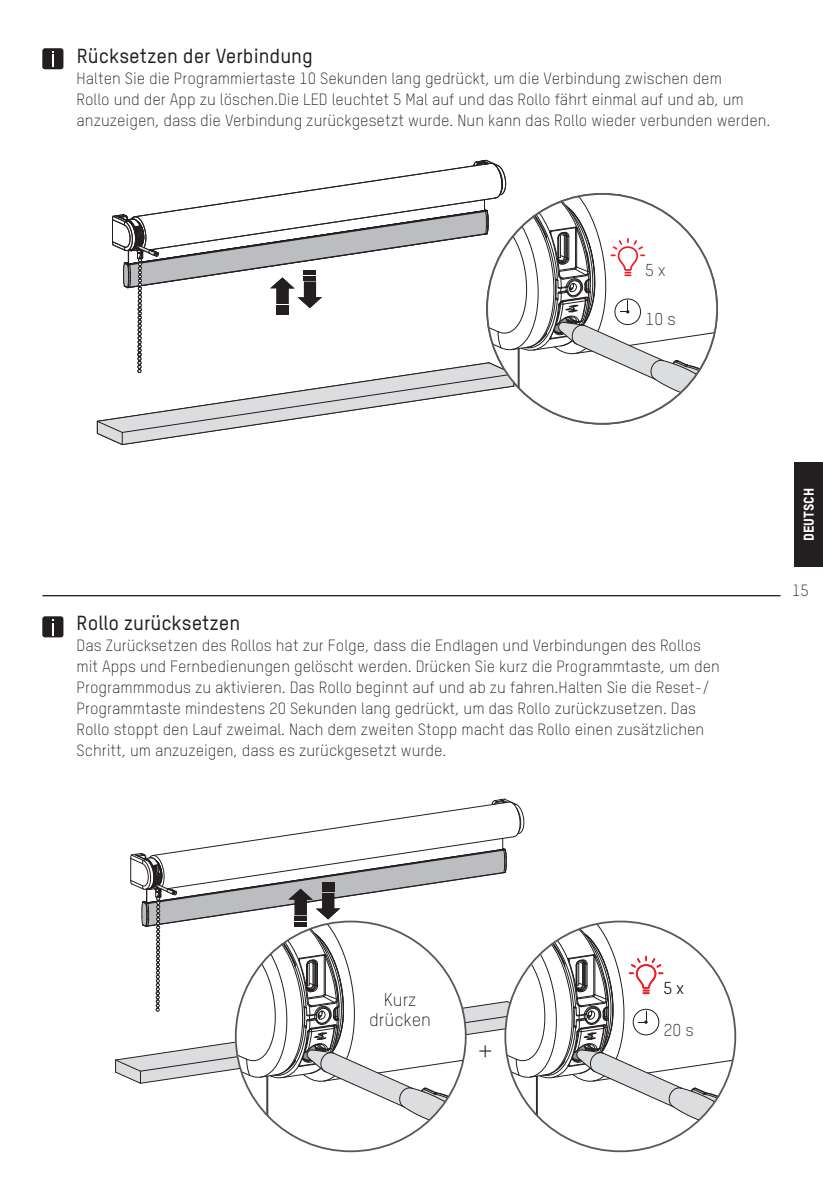
<style>
.page{position:relative;width:823px;height:1191px;background:#fff}
.page>*{position:absolute;margin:0;border:0;box-sizing:border-box;transform-origin:0 0}
.t1{font:300 29px "TSTARPRO";color:#231f20}
.t2{font:500 20px "TSTARPRO";color:#231f20}
.t3{font:300 18px/20px "TSTARPRO";color:#231f20;text-align:center}
.t4{font:300 17px "TSTARPRO";color:#231f20}
.t5{font:300 16px/21px "TSTARPRO";color:#231f20}
.t6{font:14px "TSTARPRO Headline";color:#fff}
</style>
<div class="page">
<hr style="left:536px;top:1076px;width:1px;height:75px;background:#231f20">
<hr style="left:535px;top:1076px;width:1px;height:75px;background:#231f20">
<hr style="left:267px;top:1076px;width:1px;height:75px;background:#231f20">
<hr style="left:266px;top:1076px;width:1px;height:75px;background:#231f20">
<div style="left:43px;top:48px;width:20px;height:21px;background:#231f20;border-radius:2px"></div>
<svg style="left:52px;top:51px;width:2px;height:16px"></svg>
<div style="left:43px;top:616px;width:20px;height:21px;background:#231f20;border-radius:2px"></div>
<svg style="left:52px;top:619px;width:2px;height:16px"></svg>
<hr style="left:43px;top:595px;width:737px;height:1px;background:#231f20">
<svg style="left:97px;top:160px;width:620px;height:285px"></svg>
<svg style="left:115px;top:798px;width:621px;height:332px"></svg>
<div style="left:794px;top:462px;width:28px;height:105px;background:#231f20"></div>
<p class="t2" style="left:77px;top:44px;width:237px">Rücksetzen der Verbindung</p>
<p class="t5" style="left:77px;top:68px;width:695px">Halten Sie die Programmiertaste 10 Sekunden lang gedrückt, um die Verbindung zwischen dem<br>Rollo und der App zu löschen.Die LED leuchtet 5 Mal auf und das Rollo fährt einmal auf und ab, um anzuzeigen, dass die Verbindung zurückgesetzt wurde. Nun kann das Rollo wieder verbunden werden.</p>
<p class="t4" style="left:644px;top:260px;width:22px">5 x</p>
<p class="t4" style="left:645px;top:309px;width:32px">10 s</p>
<p class="t2" style="left:77px;top:611px;width:165px">Rollo zurücksetzen</p>
<p class="t5" style="left:77px;top:635px;width:644px">Das Zurücksetzen des Rollos hat zur Folge, dass die Endlagen und Verbindungen des Rollos mit Apps und Fernbedienungen gelöscht werden. Drücken Sie kurz die Programmtaste, um den Programmmodus zu aktivieren. Das Rollo beginnt auf und ab zu fahren.Halten Sie die Reset-/ Programmtaste mindestens 20 Sekunden lang gedrückt, um das Rollo zurückzusetzen. Das Rollo stoppt den Lauf zweimal. Nach dem zweiten Stopp macht das Rollo einen zusätzlichen Schritt, um anzuzeigen, dass es zurückgesetzt wurde.</p>
<p class="t6" style="left:799px;top:541px;width:54px;rotate:-90deg">DEUTSCH</p>
<p class="t5" style="left:791px;top:579px;width:18px">15</p>
<p class="t3" style="left:369px;top:990px;width:63px">Kurz drücken</p>
<h1 class="t1" style="left:477px;top:1031px;width:18px">+</h1>
<p class="t4" style="left:663px;top:978px;width:22px">5 x</p>
<p class="t4" style="left:663px;top:1019px;width:32px">20 s</p>
</div>
